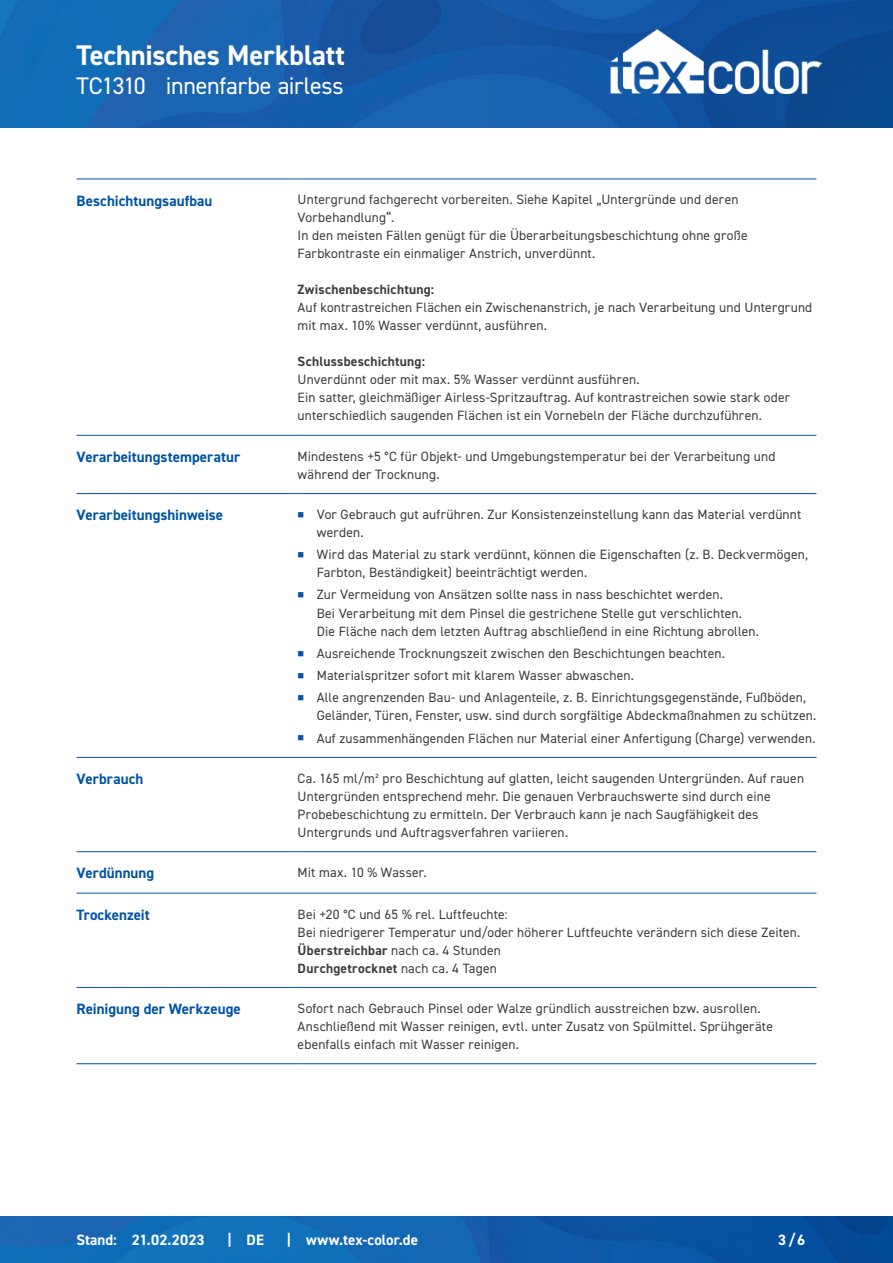
<style>
.page{position:relative;width:893px;height:1263px;background:#fff}
.page>*{position:absolute;margin:0;border:0;box-sizing:border-box;transform-origin:0 0}
.CB_AF_Kopf_TM{font:700 28.5px "DIN2014";letter-spacing:-.005em;color:#fff}
.CB_AF_Kopf_Produktna{font:24px "DIN2014";letter-spacing:-.015em;color:#fff}
.CB_AF_Abschnitt_Uebe{font:700 15px "DIN2014";letter-spacing:.005em;color:#0154a6}
.CB_AF_Fuß_Stand_link{font:700 15px "DIN2014";letter-spacing:.005em;color:#fff}
.CB_AF_Text_Standard{font:13.5px/18px "DIN2014";letter-spacing:.01em;color:#3e3e3f}
.s1{font-weight:700}
</style>
<div class="page">
<img style="left:0;top:0;width:893px;height:128px">
<img style="left:0;top:1216px;width:893px;height:47px">
<hr style="left:77px;top:179px;width:212px;height:1px;background:#0154a6">
<hr style="left:298px;top:179px;width:518px;height:1px;background:#0154a6">
<hr style="left:77px;top:435px;width:212px;height:1px;background:#0154a6">
<hr style="left:298px;top:435px;width:518px;height:1px;background:#0154a6">
<hr style="left:77px;top:493px;width:212px;height:1px;background:#0154a6">
<hr style="left:298px;top:493px;width:518px;height:1px;background:#0154a6">
<hr style="left:77px;top:757px;width:212px;height:1px;background:#0154a6">
<hr style="left:298px;top:757px;width:518px;height:1px;background:#0154a6">
<hr style="left:77px;top:851px;width:212px;height:1px;background:#0154a6">
<hr style="left:298px;top:851px;width:518px;height:1px;background:#0154a6">
<hr style="left:77px;top:893px;width:212px;height:1px;background:#0154a6">
<hr style="left:298px;top:893px;width:518px;height:1px;background:#0154a6">
<hr style="left:77px;top:987px;width:212px;height:1px;background:#0154a6">
<hr style="left:298px;top:987px;width:518px;height:1px;background:#0154a6">
<hr style="left:77px;top:1063px;width:212px;height:1px;background:#0154a6">
<hr style="left:298px;top:1063px;width:518px;height:1px;background:#0154a6">
<img style="left:610px;top:30px;width:211px;height:64px">
<p class="CB_AF_Kopf_TM" style="left:77px;top:36px;width:270px">Technisches Merkblatt</p>
<p class="CB_AF_Kopf_Produktna" style="left:77px;top:71px;width:71px">TC1310</p>
<p class="CB_AF_Kopf_Produktna" style="left:166px;top:71px;width:179px">innenfarbe airless</p>
<p class="CB_AF_Abschnitt_Uebe" style="left:77px;top:190px;width:137px">Beschichtungsaufbau</p>
<p class="CB_AF_Text_Standard" style="left:298px;top:190px;width:451px">Untergrund fachgerecht vorbereiten. Siehe Kapitel „Untergründe und deren Vorbehandlung“.<br>In den meisten Fällen genügt für die Überarbeitungsbeschichtung ohne große Farbkontraste ein einmaliger Anstrich, unverdünnt.</p>
<p class="CB_AF_Text_Standard" style="left:298px;top:280px;width:516px"><span class="s1">Zwischenbeschichtung:<br></span>Auf kontrastreichen Flächen ein Zwischenanstrich, je nach Verarbeitung und Untergrund mit max. 10% Wasser verdünnt, ausführen.</p>
<p class="CB_AF_Text_Standard" style="left:298px;top:352px;width:494px"><span class="s1">Schlussbeschichtung:<br></span>Unverdünnt oder mit max. 5% Wasser verdünnt ausführen.<br>Ein satter, gleichmäßiger Airless-Spritzauftrag. Auf kontrastreichen sowie stark oder unterschiedlich saugenden Flächen ist ein Vornebeln der Fläche durchzuführen.</p>
<p class="CB_AF_Abschnitt_Uebe" style="left:77px;top:447px;width:165px">Verarbeitungstemperatur</p>
<p class="CB_AF_Text_Standard" style="left:298px;top:447px;width:479px">Mindestens +5 °C für Objekt- und Umgebungstemperatur bei der Verarbeitung und während der Trocknung.</p>
<p class="CB_AF_Abschnitt_Uebe" style="left:77px;top:505px;width:148px">Verarbeitungshinweise</p>
<p class="CB_AF_Text_Standard" style="left:317px;top:505px;width:486px">Vor Gebrauch gut aufrühren. Zur Konsistenzeinstellung kann das Material verdünnt werden.</p>
<p class="CB_AF_Text_Standard" style="left:317px;top:545px;width:493px">Wird das Material zu stark verdünnt, können die Eigenschaften (z. B. Deckvermögen,<br>Farbton, Beständigkeit) beeinträchtigt werden.</p>
<p class="CB_AF_Text_Standard" style="left:317px;top:586px;width:444px">Zur Vermeidung von Ansätzen sollte nass in nass beschichtet werden.<br>Bei Verarbeitung mit dem Pinsel die gestrichene Stelle gut verschlichten.<br>Die Fläche nach dem letzten Auftrag abschließend in eine Richtung abrollen.</p>
<p class="CB_AF_Text_Standard" style="left:317px;top:644px;width:410px">Ausreichende Trocknungszeit zwischen den Beschichtungen beachten.</p>
<p class="CB_AF_Text_Standard" style="left:317px;top:666px;width:319px">Materialspritzer sofort mit klarem Wasser abwaschen.</p>
<p class="CB_AF_Text_Standard" style="left:317px;top:688px;width:501px">Alle angrenzenden Bau- und Anlagenteile, z. B. Einrichtungsgegenstände, Fußböden,<br>Geländer, Türen, Fenster, usw. sind durch sorgfältige Abdeckmaßnahmen zu schützen.</p>
<p class="CB_AF_Text_Standard" style="left:317px;top:729px;width:500px">Auf zusammenhängenden Flächen nur Material einer Anfertigung (Charge) verwenden.</p>
<p class="CB_AF_Abschnitt_Uebe" style="left:77px;top:769px;width:68px">Verbrauch</p>
<p class="CB_AF_Text_Standard" style="left:298px;top:769px;width:508px">Ca. 165 ml/m² pro Beschichtung auf glatten, leicht saugenden Untergründen. Auf rauen Untergründen entsprechend mehr. Die genauen Verbrauchswerte sind durch eine Probebeschichtung zu ermitteln. Der Verbrauch kann je nach Saugfähigkeit des Untergrunds und Auftragsverfahren variieren.</p>
<p class="CB_AF_Abschnitt_Uebe" style="left:77px;top:863px;width:79px">Verdünnung</p>
<p class="CB_AF_Text_Standard" style="left:298px;top:863px;width:130px">Mit max. 10 % Wasser.</p>
<p class="CB_AF_Abschnitt_Uebe" style="left:77px;top:904px;width:75px">Trockenzeit</p>
<p class="CB_AF_Text_Standard" style="left:298px;top:905px;width:504px">Bei +20 °C und 65 % rel. Luftfeuchte:<br>Bei niedrigerer Temperatur und/oder höherer Luftfeuchte verändern sich diese Zeiten.<br><span class="s1">Überstreichbar</span> nach ca. 4 Stunden<br><span class="s1">Durchgetrocknet</span> nach ca. 4 Tagen</p>
<p class="CB_AF_Abschnitt_Uebe" style="left:77px;top:999px;width:166px">Reinigung der Werkzeuge</p>
<p class="CB_AF_Text_Standard" style="left:298px;top:999px;width:477px">Sofort nach Gebrauch Pinsel oder Walze gründlich ausstreichen bzw. ausrollen.<br>Anschließend mit Wasser reinigen, evtl. unter Zusatz von Spülmittel. Sprühgeräte ebenfalls einfach mit Wasser reinigen.</p>
<p class="CB_AF_Fuß_Stand_link" style="left:77px;top:1230px;width:42px">Stand:</p>
<p class="CB_AF_Fuß_Stand_link" style="left:132px;top:1230px;width:74px">21.02.2023</p>
<p class="CB_AF_Fuß_Stand_link" style="left:227px;top:1229px;width:6px">|</p>
<p class="CB_AF_Fuß_Stand_link" style="left:247px;top:1230px;width:19px">DE</p>
<p class="CB_AF_Fuß_Stand_link" style="left:287px;top:1229px;width:6px">|</p>
<p class="CB_AF_Fuß_Stand_link" style="left:306px;top:1230px;width:113px">www.tex-color.de</p>
<p class="CB_AF_Fuß_Stand_link" style="left:778px;top:1230px;width:29px">3/6</p>
</div>
